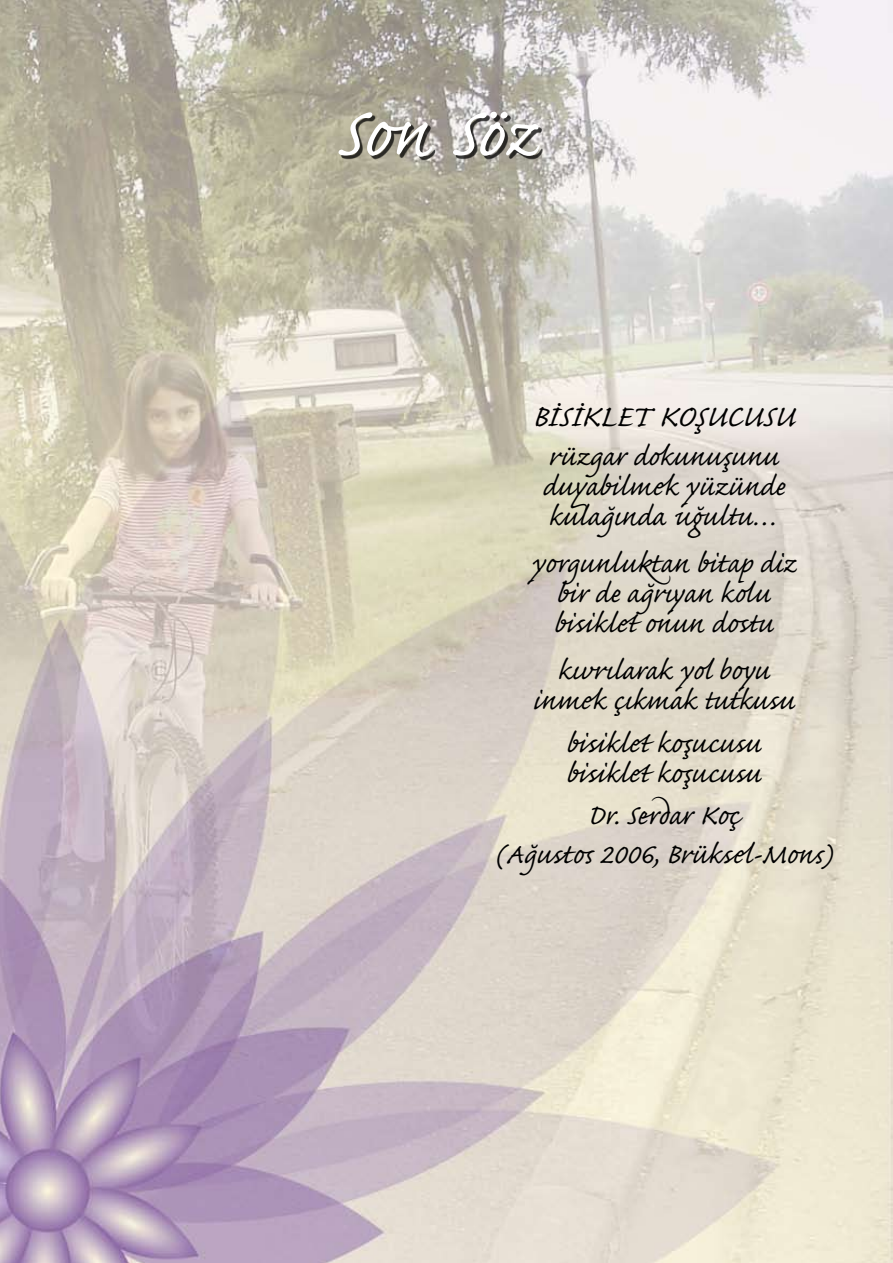
<style>
.page{position:relative;width:893px;height:1263px;background:#fff}
.page>*{position:absolute;margin:0;border:0;box-sizing:border-box;transform-origin:0 0}
.t1{font:90px "Caflisch Script Pro";letter-spacing:-.01em;color:#fff}
.t2{font:39px "Caflisch Script Pro";color:#000}
.t3{font:36px/30px "Caflisch Script Pro";color:#000;text-align:center}
</style>
<div class="page">
<img style="left:0;top:0;width:893px;height:1263px">
<div style="left:87px;top:88px;width:705px;height:208px;background:#000;opacity:.75"></div>
<h1 class="t1" style="left:336px;top:87px;width:202px">Son Söz</h1>
<p class="t2" style="left:532px;top:397px;width:264px">BİSİKLET KOŞUCUSU</p>
<p class="t3" style="left:542px;top:445px;width:244px;text-align:left">rüzgar dokunuşunu duyabilmek yüzünde kulağında uğultu…</p>
<p class="t3" style="left:531px;top:552px;width:266px">yorgunluktan bitap diz bir de ağrıyan kolu bisiklet onun dostu</p>
<p class="t3" style="left:532px;top:659px;width:264px">kıvrılarak yol boyu inmek çıkmak tutkusu</p>
<p class="t3" style="left:566px;top:732px;width:197px;text-align:left">bisiklet koşucusu bisiklet koşucusu</p>
<p class="t3" style="left:494px;top:800px;width:340px;line-height:38.5px">Dr. Serdar Koç<br>(Ağustos 2006, Brüksel-Mons)</p>
</div>
